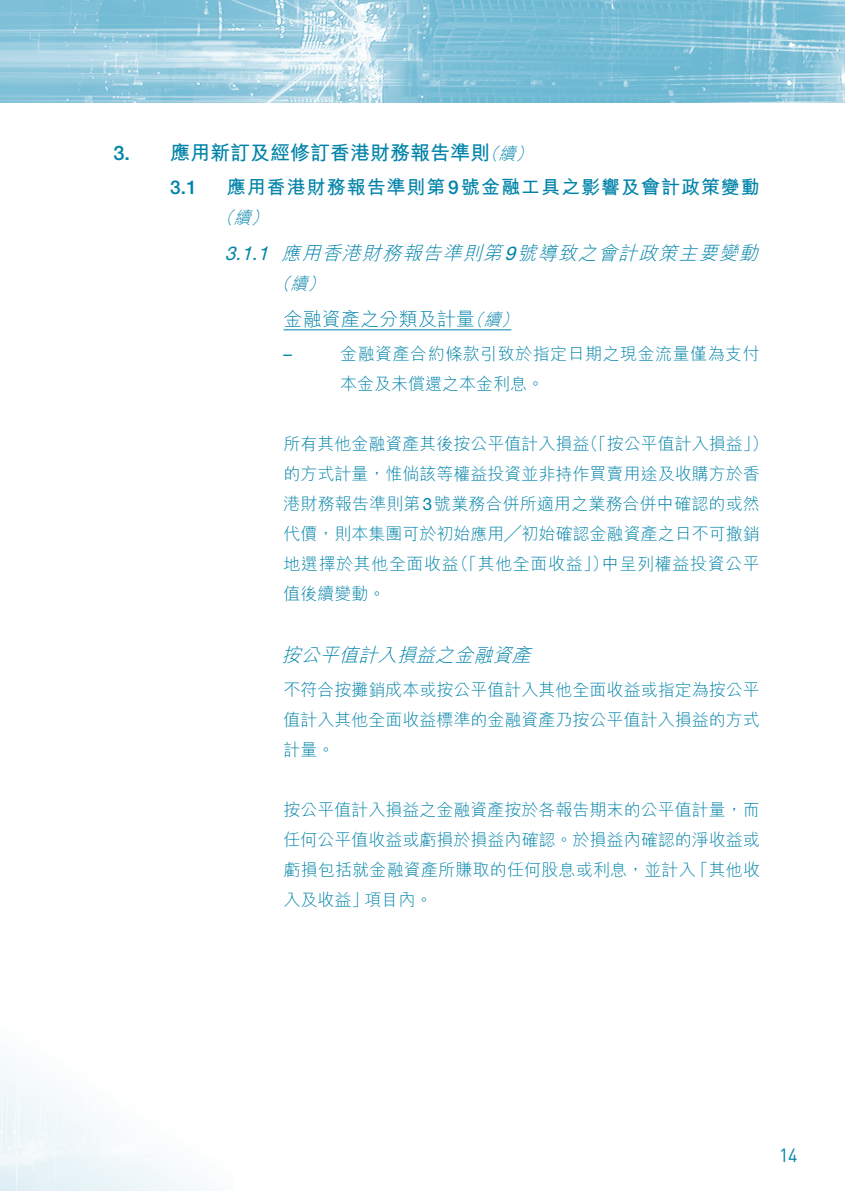
<style>
.page{position:relative;width:845px;height:1191px;background:#fff}
.page>*{position:absolute;margin:0;border:0;box-sizing:border-box;transform-origin:0 0}
.Subhead_1{font:700 20px "M Hei HK";color:#0083a9}
.Subhead_1-2{font:500 20px "Helvetica Neue LT Std";color:#0083a9}
.Subhead_3{font:italic 300 19px "M Hei HK";color:#0083a9}
.Subhead_2{font:700 19px "M Hei HK";letter-spacing:.05em;color:#0083a9}
.Subhead_5{font:italic 300 19px "M Hei HK";color:#0083a9}
.Subhead_4{font:300 19px "M Hei HK";letter-spacing:.01em;color:#0083a9}
.Subhead_2-2{font:500 19px "Helvetica Neue LT Std";color:#0083a9}
.t1{font:18.8px "DIN";color:#0083a9;scale:.95 1}
.Body_Text{font:300 17px/30px "M Hei HK";color:#0083a9;text-align:justify}
.Body_Text-2{font:300 17px/30px "M Hei HK";letter-spacing:.035em;color:#0083a9}
.Body_Text-3{font:300 17px "M Hei HK";letter-spacing:.03em;color:#0083a9}
.Subhead_1-3{font:italic 300 17px "M Hei HK";color:#0083a9}
.Subhead_2-3{font:italic 300 17px "M Hei HK";color:#0083a9}
.Subhead_3-2{font:italic 300 17px "M Hei HK";color:#0083a9}
.Subhead_4-2{font:italic 300 17px "M Hei HK";color:#0083a9}
.Body_Text-4{font:17px "Helvetica Neue LT Std";color:#0083a9}
.s1{font-family:"Helvetica Neue LT Std";font-weight:500}
.s2{font-family:"Helvetica Neue LT Std";font-weight:400}
</style>
<div class="page">
<img style="left:1px;top:0;width:844px;height:102px">
<img style="left:0;top:1063px;width:197px;height:128px">
<hr style="left:283px;top:329px;width:228px;height:1px;background:#0083a9">
<p class="Subhead_1-2" style="left:113px;top:141px;width:18px">3.</p>
<p class="Subhead_1" style="left:170px;top:138px;width:321px">應用新訂及經修訂香港財務報告準則</p>
<p class="Subhead_1-3" style="left:498px;top:145px;width:23px">續</p>
<p class="Subhead_1-3" style="left:481px;top:145px;width:23px">（</p>
<p class="Subhead_1-3" style="left:515px;top:145px;width:23px">(</p>
<p class="Subhead_2-2" style="left:170px;top:176px;width:28px">3.1</p>
<p class="Subhead_2" style="left:227px;top:174px;width:534px">應用香港財務報告準則第<span class="s1">9</span>號金融工具之影響及會計政策變動</p>
<p class="Subhead_2-3" style="left:234px;top:209px;width:23px">續</p>
<p class="Subhead_2-3" style="left:217px;top:209px;width:23px">（</p>
<p class="Subhead_2-3" style="left:251px;top:209px;width:23px">(</p>
<p class="Subhead_3" style="left:225px;top:243px;width:297px"><span class="s2">3.1.1</span> 應用香港財務報告準則第<span class="s2">9</span></p>
<p class="Subhead_3-2" style="left:308px;top:275px;width:23px">(</p>
<p class="Subhead_3" style="left:517px;top:243px;width:247px">號導致之會計政策主要變動</p>
<p class="Subhead_3-2" style="left:290px;top:275px;width:23px">續</p>
<p class="Subhead_3-2" style="left:273px;top:275px;width:23px">（</p>
<p class="Subhead_4" style="left:283px;top:309px;width:193px">金融資產之分類及計量</p>
<p class="Body_Text-3" style="left:340px;top:345px;width:421px">金融資產合約條款引致於指定日期之現金流量僅為支付</p>
<p class="Subhead_4-2" style="left:484px;top:311px;width:23px">續</p>
<p class="Subhead_4-2" style="left:466px;top:311px;width:23px">（</p>
<p class="Subhead_4-2" style="left:501px;top:311px;width:23px">(</p>
<p class="Body_Text-4" style="left:283px;top:343px;width:10px">–</p>
<p class="Body_Text" style="left:340px;top:368px;width:205px">本金及未償還之本金利息。</p>
<p class="Body_Text" style="left:581px;top:428px;width:188px">（「按公平值計入損益 (「</p>
<p class="Body_Text" style="left:283px;top:428px;width:307px">所有其他金融資產其後按公平值計入損益</p>
<p class="Body_Text" style="left:283px;top:458px;width:477px">的方式計量，惟倘該等權益投資並非持作買賣用途及收購方於香</p>
<p class="Body_Text" style="left:283px;top:488px;width:478px">港財務報告準則第<span class="s2">3</span>號業務合併所適用之業務合併中確認的或然</p>
<p class="Body_Text" style="left:283px;top:518px;width:477px">代價，則本集團可於初始應用╱初始確認金融資產之日不可撤銷</p>
<p class="Body_Text-2" style="left:602px;top:548px;width:159px">中呈列權益投資公平</p>
<p class="Body_Text" style="left:452px;top:548px;width:159px">（「其他全面收益」）</p>
<p class="Body_Text-2" style="left:283px;top:548px;width:177px">地選擇於其他全面收益值後續變動。</p>
<p class="Subhead_5" style="left:282px;top:645px;width:256px">按公平值計入損益之金融資產</p>
<p class="Body_Text" style="left:283px;top:674px;width:477px">不符合按攤銷成本或按公平值計入其他全面收益或指定為按公平值計入其他全面收益標準的金融資產乃按公平值計入損益的方式計量。</p>
<p class="Body_Text" style="left:283px;top:794px;width:478px;text-align:right">按公平值計入損益之金融資產按於各報告期末的公平值計量，而任何公平值收益或虧損於損益內確認。於損益內確認的淨收益或「其他收</p>
<p class="Body_Text" style="left:364px;top:854px;width:333px;text-indent:-81px">虧損包括就金融資產所賺取的任何股息或利息，並計入項目內。</p>
<p class="Body_Text" style="left:283px;top:884px;width:86px">入及收益」</p>
<p class="t1" style="left:779px;top:1143px;width:21px">14</p>
</div>
